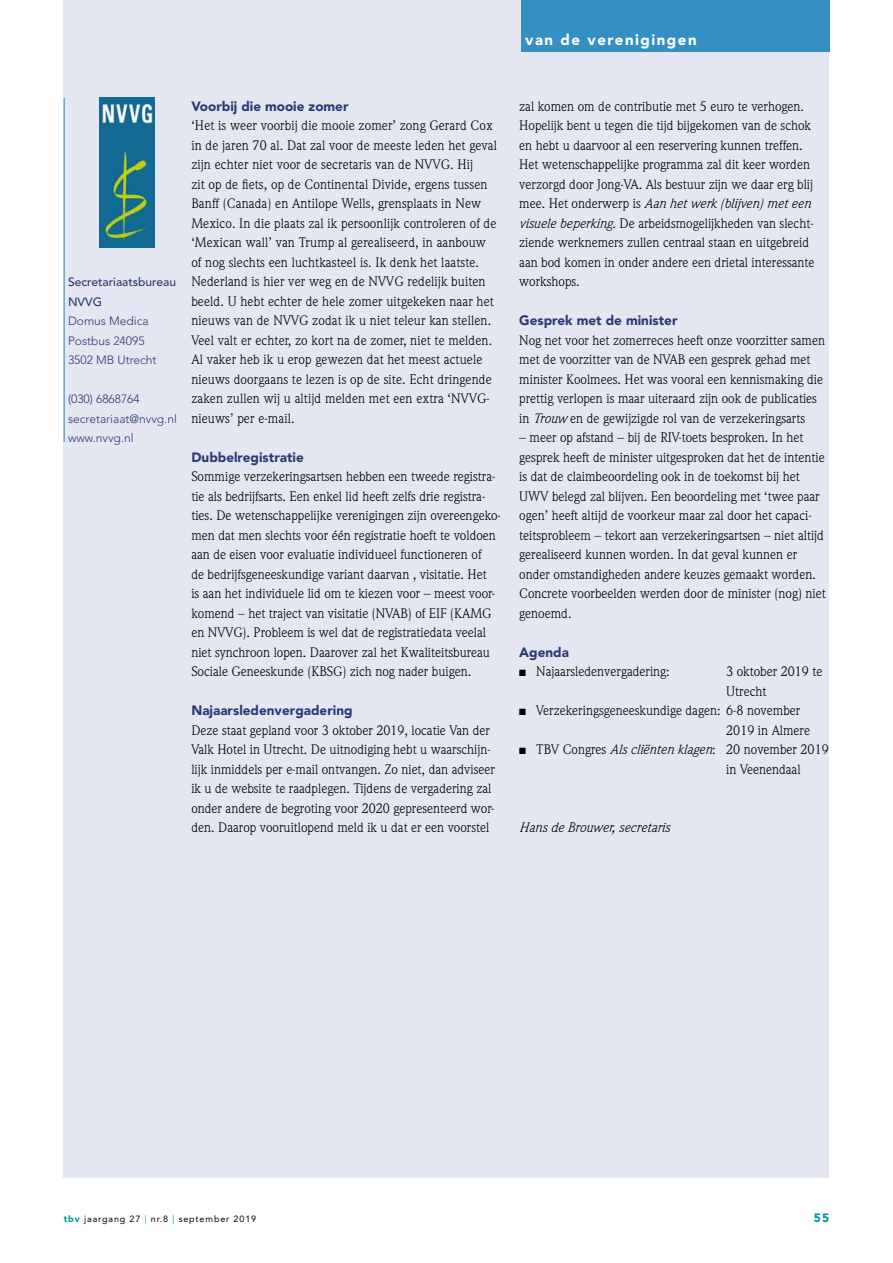
<style>
.page{position:relative;width:893px;height:1263px;background:#fff}
.page>*{position:absolute;margin:0;border:0;box-sizing:border-box;transform-origin:0 0}
.Category_rubrieksaan{font:900 15px "Avenir LT Std";letter-spacing:.1em;color:#fff}
.Para_broodtekst{font:13.5px/19.5px "Weidemann Std";color:#000}
.SectionHeading_1_541{font:900 13.5px "Avenir LT Std";color:#2b3975}
.Para_broodtekst-2{font:italic 13.5px "Weidemann Std";color:#000}
.Image_Caption_541{font:300 12px/19.5px "Avenir LT Std";color:#2b3975}
.NoXML_paginacijfer-r{font:900 12px "Avenir LT Std";color:#008faa}
.Dateline_voetregel-l{font:9px "Avenir LT Std";letter-spacing:.095em;color:#000}
.s1{font-weight:500}
.s2{font-style:italic}
.s3{font-weight:900;color:#008faa}
.s4{color:#008faa}
</style>
<div class="page">
<div style="left:64px;top:0;width:765px;height:1178px;background:#e4e7f1"></div>
<div style="left:521px;top:0;width:308px;height:51px;background:#358fc1"></div>
<img style="left:100px;top:98px;width:55px;height:149px">
<hr style="left:64px;top:98px;width:1px;height:344px;background:#358fc1">
<p class="Category_rubrieksaan" style="left:525px;top:30px;width:173px">van de verenigingen</p>
<p class="Image_Caption_541" style="left:68px;top:272px;width:110px"><span class="s1">Secretariaatsbureau<br>NVVG<br></span>Domus Medica<br>Postbus 24095<br>3502 MB Utrecht</p>
<p class="Image_Caption_541" style="left:68px;top:389px;width:110px">(030) 6868764 secretariaat@nvvg.nl www.nvvg.nl</p>
<p class="SectionHeading_1_541" style="left:191px;top:98px;width:159px">Voorbij die mooie zomer</p>
<p class="Para_broodtekst" style="left:191px;top:116px;width:307px">‘Het is weer voorbij die mooie zomer’ zong Gerard Cox in de jaren 70 al. Dat zal voor de meeste leden het geval zijn echter niet voor de secretaris van de NVVG. Hij<br>zit op de fiets, op de Continental Divide, ergens tussen Banff (Canada) en Antilope Wells, grensplaats in New Mexico. In die plaats zal ik persoonlijk controleren of de ‘Mexican wall’ van Trump al gerealiseerd, in aanbouw of nog slechts een luchtkasteel is. Ik denk het laatste.<br>Nederland is hier ver weg en de NVVG redelijk buiten beeld. U hebt echter de hele zomer uitgekeken naar het nieuws van de NVVG zodat ik u niet teleur kan stellen.<br>Veel valt er echter, zo kort na de zomer, niet te melden.<br>Al vaker heb ik u erop gewezen dat het meest actuele nieuws doorgaans te lezen is op de site. Echt dringende zaken zullen wij u altijd melden met een extra ‘NVVG&shy;nieuws’ per e-mail.</p>
<p class="SectionHeading_1_541" style="left:191px;top:449px;width:114px">Dubbelregistratie</p>
<p class="Para_broodtekst" style="left:191px;top:467px;width:311px">Sommige verzekeringsartsen hebben een tweede registra&shy;tie als bedrijfsarts. Een enkel lid heeft zelfs drie registra&shy;ties. De wetenschappelijke verenigingen zijn overeengeko&shy;men dat men slechts voor één registratie hoeft te voldoen aan de eisen voor evaluatie individueel functioneren of<br>de bedrijfsgeneeskundige variant daarvan , visitatie. Het<br>is aan het individuele lid om te kiezen voor – meest voor&shy;komend – het traject van visitatie (NVAB) of EIF (KAMG en NVVG). Probleem is wel dat de registratiedata veelal niet synchroon lopen. Daarover zal het Kwaliteitsbureau Sociale Geneeskunde (KBSG) zich nog nader buigen.</p>
<p class="SectionHeading_1_541" style="left:191px;top:702px;width:163px">Najaarsledenvergadering</p>
<p class="Para_broodtekst" style="left:191px;top:720px;width:305px">Deze staat gepland voor 3 oktober 2019, locatie Van der Valk Hotel in Utrecht. De uitnodiging hebt u waarschijn&shy;lijk inmiddels per e-mail ontvangen. Zo niet, dan adviseer ik u de website te raadplegen. Tijdens de vergadering zal onder andere de begroting voor 2020 gepresenteerd wor&shy;den. Daarop vooruitlopend meld ik u dat er een voorstel</p>
<p class="Para_broodtekst" style="left:519px;top:96px;width:297px">zal komen om de contributie met 5 euro te verhogen.<br>Hopelijk bent u tegen die tijd bijgekomen van de schok en hebt u daarvoor al een reservering kunnen treffen.<br>Het wetenschappelijke programma zal dit keer worden verzorgd door Jong-VA. Als bestuur zijn we daar erg blij mee. Het onderwerp is <span class="s2">Aan het werk (blijven) met een visuele beperking</span>. De arbeidsmogelijkheden van slecht&shy;ziende werknemers zullen centraal staan en uitgebreid aan bod komen in onder andere een drietal interessante workshops.</p>
<p class="SectionHeading_1_541" style="left:519px;top:312px;width:160px">Gesprek met de minister</p>
<p class="Para_broodtekst" style="left:519px;top:330px;width:307px">Nog net voor het zomerreces heeft onze voorzitter samen met de voorzitter van de NVAB een gesprek gehad met minister Koolmees. Het was vooral een kennismaking die prettig verlopen is maar uiteraard zijn ook de publicaties in <span class="s2">Trouw</span> en de gewijzigde rol van de verzekeringsarts</p>
<p class="Para_broodtekst" style="left:519px;top:428px;width:308px">– meer op afstand – bij de RIV-toets besproken. In het gesprek heeft de minister uitgesproken dat het de intentie is dat de claimbeoordeling ook in de toekomst bij het UWV belegd zal blijven. Een beoordeling met ‘twee paar ogen’ heeft altijd de voorkeur maar zal door het capaci&shy;teitsprobleem – tekort aan verzekeringsartsen – niet altijd gerealiseerd kunnen worden. In dat geval kunnen er onder omstandigheden andere keuzes gemaakt worden.<br>Concrete voorbeelden werden door de minister (nog) niet genoemd.</p>
<p class="SectionHeading_1_541" style="left:519px;top:644px;width:51px">Agenda</p>
<p class="Para_broodtekst" style="left:519px;top:662px;width:152px">■ Najaarsledenvergadering:</p>
<p class="Para_broodtekst" style="left:726px;top:662px;width:98px">3 oktober 2019 te<br>Utrecht</p>
<p class="Para_broodtekst" style="left:726px;top:701px;width:85px;text-indent:-207px">■ Verzekeringsgeneeskundige dagen: 6-8 november<br>2019 in Almere</p>
<p class="Para_broodtekst" style="left:726px;top:740px;width:104px;text-indent:-207px">■ TBV Congres <span class="s2">Als cliënten klagen</span>: 20 november 2019 in Veenendaal</p>
<p class="Para_broodtekst-2" style="left:519px;top:819px;width:152px">Hans de Brouwer, secretaris</p>
<p class="Dateline_voetregel-l" style="left:64px;top:1214px;width:194px"><span class="s3">tbv</span> jaargang 27 <span class="s4">|</span> nr.8 <span class="s4">|</span> september 2019</p>
<p class="NoXML_paginacijfer-r" style="left:814px;top:1211px;width:17px">55</p>
</div>
